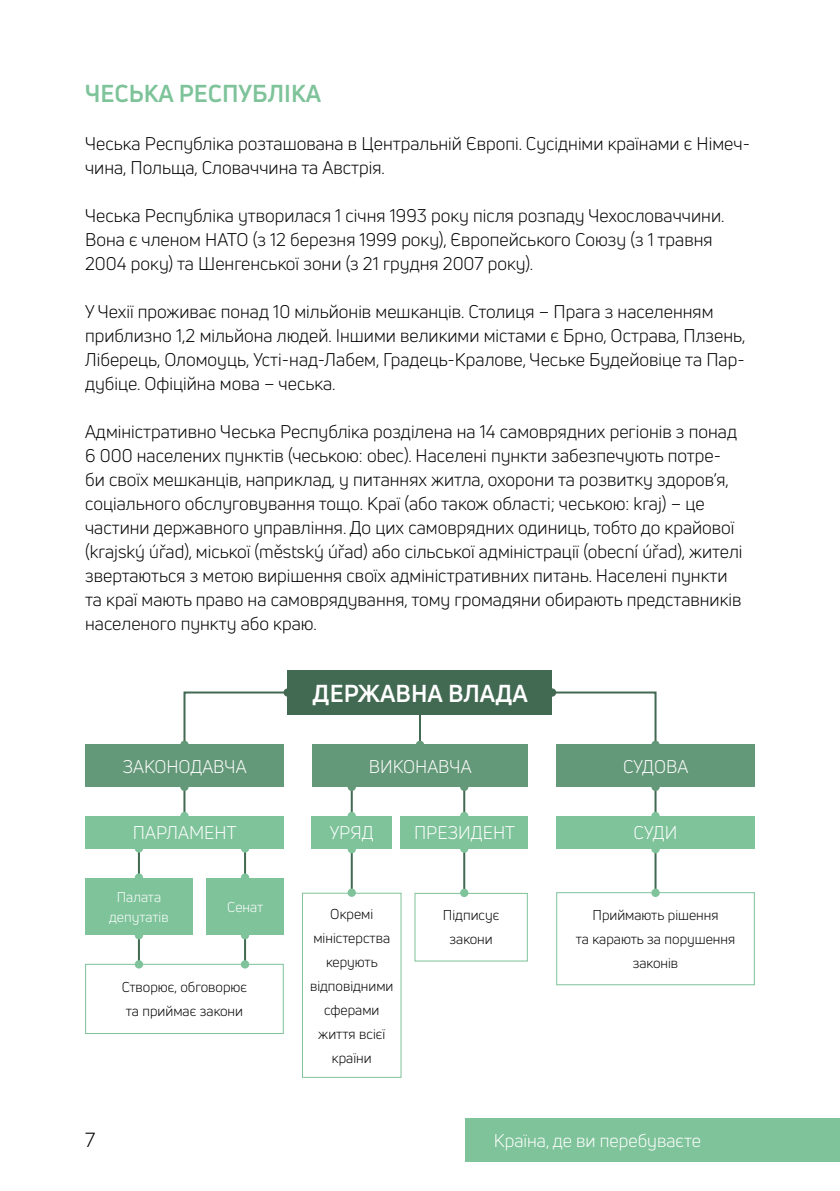
<style>
.page{position:relative;width:840px;height:1191px;background:#fff}
.page>*{position:absolute;margin:0;border:0;box-sizing:border-box;transform-origin:0 0}
.t1{font:700 24px "Uni Neue";color:#7ec39a}
.t2{font:700 24px "Uni Neue";color:#fff}
.t3{font:20px "Uni Neue";color:#000}
.t4{font:18px/24px "Uni Neue";color:#000}
.t5{font:18px "Uni Neue";color:#fff}
.t6{font:14px/24px "Uni Neue";color:#000;text-align:center}
.t7{font:14px/20px "Uni Neue";color:#fff;text-align:center}
</style>
<div class="page">
<div style="left:465px;top:1117px;width:374px;height:44px;background:#7ec39a"></div>
<div style="left:287px;top:670px;width:265px;height:44px;background:#426952"></div>
<div style="left:85px;top:745px;width:198px;height:42px;background:#639878"></div>
<div style="left:85px;top:816px;width:198px;height:33px;background:#7ec39a"></div>
<div style="left:85px;top:963px;width:198px;height:71px;border:1px solid #7ec39a"></div>
<div style="left:414px;top:893px;width:113px;height:68px;border:1px solid #7ec39a"></div>
<div style="left:556px;top:892px;width:198px;height:93px;border:1px solid #7ec39a"></div>
<div style="left:85px;top:878px;width:108px;height:56px;background:#7ec39a"></div>
<div style="left:206px;top:878px;width:77px;height:56px;background:#7ec39a"></div>
<div style="left:400px;top:816px;width:127px;height:33px;background:#7ec39a"></div>
<div style="left:556px;top:816px;width:198px;height:33px;background:#7ec39a"></div>
<div style="left:312px;top:745px;width:215px;height:42px;background:#639878"></div>
<div style="left:556px;top:745px;width:198px;height:42px;background:#639878"></div>
<hr style="left:419px;top:714px;width:2px;height:31px;background:#426952">
<hr style="left:183px;top:787px;width:2px;height:30px;background:#426952">
<hr style="left:138px;top:848px;width:2px;height:30px;background:#426952">
<hr style="left:244px;top:848px;width:2px;height:30px;background:#426952">
<hr style="left:463px;top:787px;width:2px;height:30px;background:#426952">
<hr style="left:463px;top:848px;width:2px;height:46px;background:#426952">
<hr style="left:654px;top:787px;width:2px;height:30px;background:#426952">
<svg style="left:547px;top:691px;width:110px;height:54px"></svg>
<svg style="left:183px;top:691px;width:109px;height:57px"></svg>
<hr style="left:654px;top:849px;width:2px;height:44px;background:#426952">
<div style="left:415px;top:740px;width:9px;height:9px;background:#639878;border-radius:50%"></div>
<div style="left:180px;top:782px;width:8px;height:9px;background:#639878;border-radius:50%"></div>
<div style="left:135px;top:844px;width:8px;height:8px;background:#7ec39a;border-radius:50%"></div>
<div style="left:241px;top:844px;width:8px;height:8px;background:#7ec39a;border-radius:50%"></div>
<div style="left:460px;top:782px;width:8px;height:9px;background:#639878;border-radius:50%"></div>
<div style="left:460px;top:844px;width:8px;height:8px;background:#7ec39a;border-radius:50%"></div>
<div style="left:651px;top:782px;width:8px;height:9px;background:#639878;border-radius:50%"></div>
<div style="left:651px;top:845px;width:8px;height:8px;background:#7ec39a;border-radius:50%"></div>
<div style="left:302px;top:892px;width:99px;height:185px;border:1px solid #7ec39a"></div>
<div style="left:311px;top:816px;width:81px;height:33px;background:#7ec39a"></div>
<hr style="left:350px;top:787px;width:2px;height:30px;background:#426952">
<hr style="left:350px;top:849px;width:2px;height:45px;background:#426952">
<div style="left:347px;top:782px;width:9px;height:9px;background:#639878;border-radius:50%"></div>
<div style="left:347px;top:845px;width:9px;height:8px;background:#7ec39a;border-radius:50%"></div>
<div style="left:347px;top:812px;width:9px;height:8px;background:#7ec39a;border-radius:50%"></div>
<div style="left:347px;top:888px;width:9px;height:9px;background:#7ec39a;border-radius:50%"></div>
<div style="left:180px;top:812px;width:8px;height:8px;background:#7ec39a;border-radius:50%"></div>
<div style="left:135px;top:873px;width:8px;height:8px;background:#7ec39a;border-radius:50%"></div>
<div style="left:241px;top:873px;width:8px;height:8px;background:#7ec39a;border-radius:50%"></div>
<hr style="left:138px;top:935px;width:2px;height:30px;background:#426952">
<hr style="left:244px;top:935px;width:2px;height:30px;background:#426952">
<div style="left:135px;top:931px;width:8px;height:8px;background:#7ec39a;border-radius:50%"></div>
<div style="left:241px;top:931px;width:8px;height:8px;background:#7ec39a;border-radius:50%"></div>
<div style="left:135px;top:960px;width:8px;height:8px;background:#7ec39a;border-radius:50%"></div>
<div style="left:241px;top:960px;width:8px;height:8px;background:#7ec39a;border-radius:50%"></div>
<div style="left:460px;top:812px;width:8px;height:8px;background:#7ec39a;border-radius:50%"></div>
<div style="left:460px;top:888px;width:8px;height:9px;background:#7ec39a;border-radius:50%"></div>
<div style="left:651px;top:812px;width:8px;height:8px;background:#7ec39a;border-radius:50%"></div>
<div style="left:651px;top:740px;width:8px;height:9px;background:#639878;border-radius:50%"></div>
<div style="left:180px;top:740px;width:8px;height:9px;background:#639878;border-radius:50%"></div>
<div style="left:547px;top:688px;width:9px;height:8px;background:#426952;border-radius:50%"></div>
<svg style="left:283px;top:688px;width:9px;height:8px"></svg>
<div style="left:288px;top:688px;width:8px;height:8px;background:#426952;border-radius:50%"></div>
<div style="left:651px;top:888px;width:8px;height:9px;background:#7ec39a;border-radius:50%"></div>
<h1 class="t1" style="left:85px;top:78px;width:237px">ЧЕСЬКА РЕСПУБЛІКА</h1>
<p class="t4" style="left:85px;top:132px;width:666px">Чеська Республіка розташована в Центральній Європі. Сусідніми країнами є Німеч&shy;чина, Польща, Словаччина та Австрія.</p>
<p class="t4" style="left:85px;top:204px;width:640px">Чеська Республіка утворилася 1 січня 1993 року після розпаду Чехословаччини.<br>Вона є членом НАТО (з 12 березня 1999 року), Європейського Союзу (з 1 травня<br>2004 року) та Шенгенської зони (з 21 грудня 2007 року).</p>
<p class="t4" style="left:85px;top:300px;width:661px">У Чехії проживає понад 10 мільйонів мешканців. Столиця – Прага з населенням приблизно 1,2 мільйона людей. Іншими великими містами є Брно, Острава, Плзень, Ліберець, Оломоуць, Усті-над-Лабем, Градець-Кралове, Чеське Будейовіце та Пар&shy;дубіце. Офіційна мова – чеська.</p>
<p class="t4" style="left:85px;top:420px;width:658px">Адміністративно Чеська Республіка розділена на 14 самоврядних регіонів з понад 6 000 населених пунктів (чеською: obec). Населені пункти забезпечують потре&shy;би своїх мешканців, наприклад, у питаннях житла, охорони та розвитку здоров’я, соціального обслуговування тощо. Краї (або також області; чеською: kraj) – це частини державного управління. До цих самоврядних одиниць, тобто до крайової (krajský úřad), міської (městský úřad) або сільської адміністрації (obecní úřad), жителі звертаються з метою вирішення своїх адміністративних питань. Населені пункти та краї мають право на самоврядування, тому громадяни обирають представників населеного пункту або краю.</p>
<p class="t5" style="left:123px;top:755px;width:125px">ЗАКОНОДАВЧА</p>
<p class="t5" style="left:133px;top:822px;width:105px">ПАРЛАМЕНТ</p>
<p class="t7" style="left:109px;top:886px;width:61px">Палата депутатів</p>
<p class="t7" style="left:227px;top:896px;width:37px">Сенат</p>
<p class="t6" style="left:122px;top:975px;width:127px;text-align:left">Створює, обговорює та приймає закони</p>
<h1 class="t2" style="left:312px;top:678px;width:217px">ДЕРЖАВНА ВЛАДА</h1>
<p class="t5" style="left:368px;top:755px;width:104px">ВИКОНАВЧА</p>
<p class="t5" style="left:622px;top:755px;width:67px">СУДОВА</p>
<p class="t5" style="left:329px;top:822px;width:45px">УРЯД</p>
<p class="t5" style="left:414px;top:822px;width:102px">ПРЕЗИДЕНТ</p>
<p class="t5" style="left:633px;top:822px;width:45px">СУДИ</p>
<p class="t6" style="left:310px;top:901px;width:85px">Окремі міністерства керують відповідними сферами життя всієї країни</p>
<p class="t6" style="left:442px;top:903px;width:58px">Підписує закони</p>
<p class="t6" style="left:575px;top:903px;width:161px">Приймають рішення<br>та карають за порушення законів</p>
<p class="t3" style="left:85px;top:1128px;width:12px">7</p>
<p class="t5" style="left:493px;top:1129px;width:209px">Країна, де ви перебуваєте</p>
</div>
